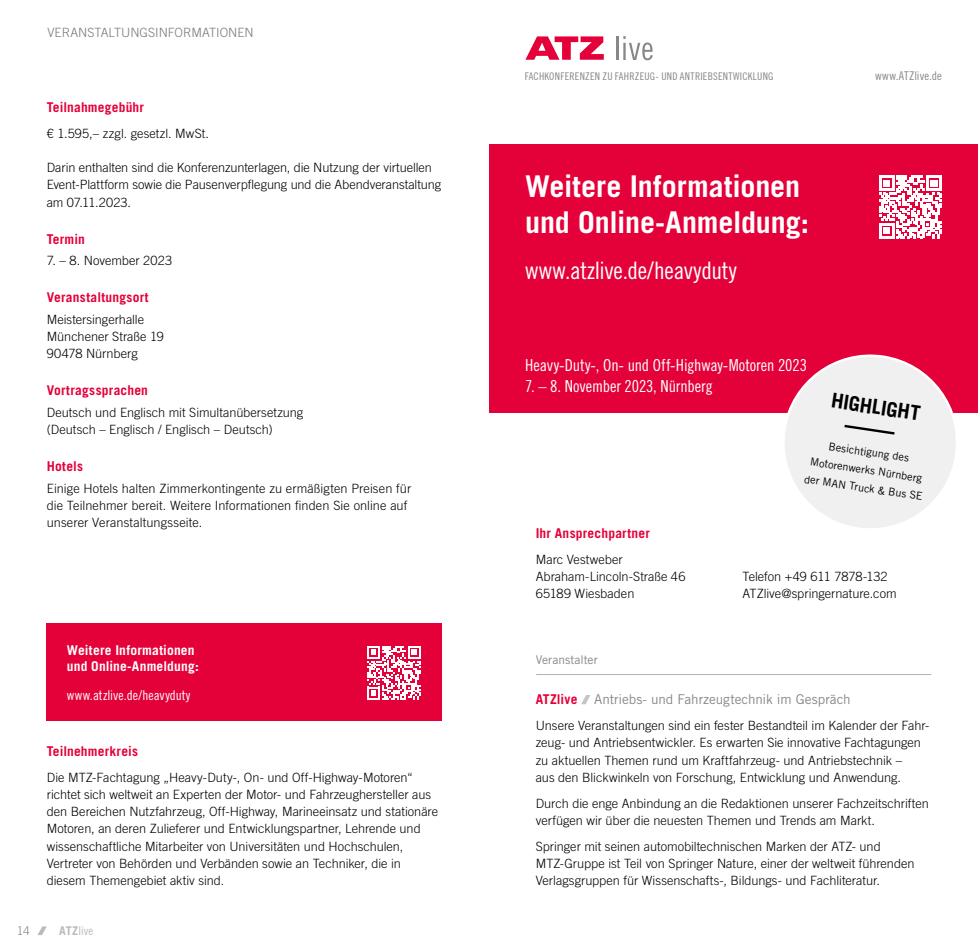
<style>
.page{position:relative;width:978px;height:949px;background:#fff}
.page>*{position:absolute;margin:0;border:0;box-sizing:border-box;transform-origin:0 0}
.t1{font:700 30px/36px "Trade Gothic LT Std";letter-spacing:-.005em;color:#fff}
.t2{font:24px "Trade Gothic LT Std Cn 18";letter-spacing:-.01em;color:#fff}
.t3{font:700 20.4px "Trade Gothic LT Std";color:#000}
.t4{font:16.5px "Trade Gothic LT Std Cn 18";letter-spacing:-.005em;color:#fff}
.t5{font:700 13.5px "Trade Gothic LT Std";letter-spacing:.015em;color:#e40039}
.t6{font:13.5px "Trade Gothic LT Std";letter-spacing:-.005em;color:#868786}
.t7{font:700 13.5px/16.2px "Trade Gothic LT Std";letter-spacing:.01em;color:#fff}
.t8{font:13.5px "Trade Gothic LT Std Cn 18";color:#fff}
.t9{font:300 12.75px/17.2px "Trade Gothic LT Std";color:#000}
.t10{font:300 12.75px "Trade Gothic LT Std";color:#7a7b7a}
.t11{font:12px "Trade Gothic LT Std Cn 18";letter-spacing:.005em;color:#868786}
.t12{font:12px "Trade Gothic LT Std";color:#868786}
.t13{font:12px "Trade Gothic LT Std Cn 18";color:#b9baba}
.t14{font:300 12px "Trade Gothic LT Std";color:#868786}
.t15{font:10.8px/18px "Trade Gothic LT Std";color:#000;text-align:center}
.t16{font:10.5px "Trade Gothic LT Std Cn 18";letter-spacing:.02em;color:#868786}
.s1{font-family:"Trade Gothic LT Std";font-weight:700}
.s2{font-weight:700;color:#e40039}
</style>
<div class="page">
<svg style="left:38px;top:926px;width:9px;height:8px"></svg>
<svg style="left:525px;top:36px;width:79px;height:24px"></svg>
<hr style="left:616px;top:36px;width:3px;height:24px;background:#868786">
<svg style="left:623px;top:36px;width:30px;height:24px"></svg>
<div style="left:47px;top:623px;width:395px;height:98px;background:#e40039"></div>
<svg style="left:367px;top:646px;width:54px;height:53px"></svg>
<div style="left:489px;top:145px;width:489px;height:267px;background:#e40039"></div>
<svg style="left:581px;top:695px;width:10px;height:9px"></svg>
<svg style="left:879px;top:176px;width:62px;height:62px"></svg>
<hr style="left:536px;top:674px;width:395px;height:1px;background:#b1b2b3">
<svg style="left:775px;top:354px;width:191px;height:174px"></svg>
<p class="t10" style="left:47px;top:25px;width:208px">VERANSTALTUNGSINFORMATIONEN</p>
<p class="t5" style="left:47px;top:99px;width:99px">Teilnahmegebühr</p>
<p class="t9" style="left:47px;top:124px;width:164px">€ 1.595,– zzgl. gesetzl. MwSt.</p>
<p class="t9" style="left:47px;top:159px;width:396px">Darin enthalten sind die Konferenzunterlagen, die Nutzung der virtuellen<br>Event-Plattform sowie die Pausenverpflegung und die Abendveranstaltung am 07.11.2023.</p>
<p class="t5" style="left:47px;top:230px;width:40px">Termin</p>
<p class="t9" style="left:47px;top:252px;width:127px">7. – 8. November 2023</p>
<p class="t5" style="left:47px;top:289px;width:103px">Veranstaltungsort</p>
<p class="t9" style="left:47px;top:310px;width:119px">Meistersingerhalle<br>Münchener Straße 19<br>90478 Nürnberg</p>
<p class="t5" style="left:47px;top:382px;width:103px">Vortragssprachen</p>
<p class="t9" style="left:47px;top:403px;width:258px">Deutsch und Englisch mit Simultanübersetzung (Deutsch – Englisch / Englisch – Deutsch)</p>
<p class="t5" style="left:47px;top:458px;width:38px">Hotels</p>
<p class="t9" style="left:47px;top:479px;width:366px">Einige Hotels halten Zimmerkontingente zu ermäßigten Preisen für die Teilnehmer bereit. Weitere Informationen finden Sie online auf unserer Veranstaltungsseite.</p>
<p class="t7" style="left:67px;top:641px;width:133px">Weitere Informationen und Online-Anmeldung:</p>
<p class="t8" style="left:67px;top:686px;width:125px">www.atzlive.de/heavyduty</p>
<p class="t5" style="left:47px;top:742px;width:93px">Teilnehmerkreis</p>
<p class="t9" style="left:47px;top:768px;width:393px">Die MTZ-Fachtagung „Heavy-Duty-, On- und Off-Highway-Motoren“ richtet sich weltweit an Experten der Motor- und Fahrzeughersteller aus den Bereichen Nutzfahrzeug, Off-Highway, Marineeinsatz und stationäre Motoren, an deren Zulieferer und Entwicklungspartner, Lehrende und wissenschaftliche Mitarbeiter von Universitäten und Hochschulen, Vertreter von Behörden und Verbänden sowie an Techniker, die in diesem Themengebiet aktiv sind.</p>
<p class="t14" style="left:17px;top:923px;width:14px">14</p>
<p class="t13" style="left:59px;top:923px;width:35px"><span class="s1">ATZ</span>live</p>
<p class="t16" style="left:525px;top:70px;width:250px">FACHKONFERENZEN ZU FAHRZEUG- UND ANTRIEBSENTWICKLUNG</p>
<p class="t11" style="left:875px;top:68px;width:68px">www.ATZlive.de</p>
<h1 class="t1" style="left:525px;top:168px;width:286px">Weitere Informationen und Online-Anmeldung:</h1>
<h2 class="t2" style="left:525px;top:256px;width:213px">www.atzlive.de/heavyduty</h2>
<p class="t4" style="left:525px;top:355px;width:283px">Heavy-Duty-, On- und Off-Highway-Motoren 2023</p>
<p class="t4" style="left:525px;top:376px;width:189px">7. – 8. November 2023, Nürnberg</p>
<h3 class="t3" style="left:833px;top:388px;width:91px;rotate:8deg">HIGHLIGHT</h3>
<p class="t5" style="left:536px;top:524px;width:116px">Ihr Ansprechpartner</p>
<p class="t9" style="left:536px;top:550px;width:151px">Marc Vestweber<br>Abraham-Lincoln-Straße 46<br>65189 Wiesbaden</p>
<p class="t12" style="left:536px;top:652px;width:63px">Veranstalter</p>
<p class="t15" style="left:811px;top:434px;width:121px;rotate:8deg">Besichtigung des<br>Motorenwerks Nürnberg der MAN Truck &amp; Bus SE</p>
<p class="t9" style="left:742px;top:567px;width:156px">Telefon +49 611 7878-132<br>ATZlive@springernature.com</p>
<p class="t6" style="left:536px;top:691px;width:316px"><span class="s2">ATZlive</span> Antriebs- und Fahrzeugtechnik im Gespräch</p>
<p class="t9" style="left:536px;top:716px;width:395px">Unsere Veranstaltungen sind ein fester Bestandteil im Kalender der Fahr&shy;zeug- und Antriebsentwickler. Es erwarten Sie innovative Fachtagungen zu aktuellen Themen rund um Kraftfahrzeug- und Antriebstechnik –<br>aus den Blickwinkeln von Forschung, Entwicklung und Anwendung.</p>
<p class="t9" style="left:536px;top:794px;width:395px">Durch die enge Anbindung an die Redaktionen unserer Fachzeitschriften verfügen wir über die neuesten Themen und Trends am Markt.</p>
<p class="t9" style="left:536px;top:837px;width:380px">Springer mit seinen automobiltechnischen Marken der ATZ- und<br>MTZ-Gruppe ist Teil von Springer Nature, einer der weltweit führenden<br>Verlagsgruppen für Wissenschafts-, Bildungs- und Fachliteratur.</p>
</div>
